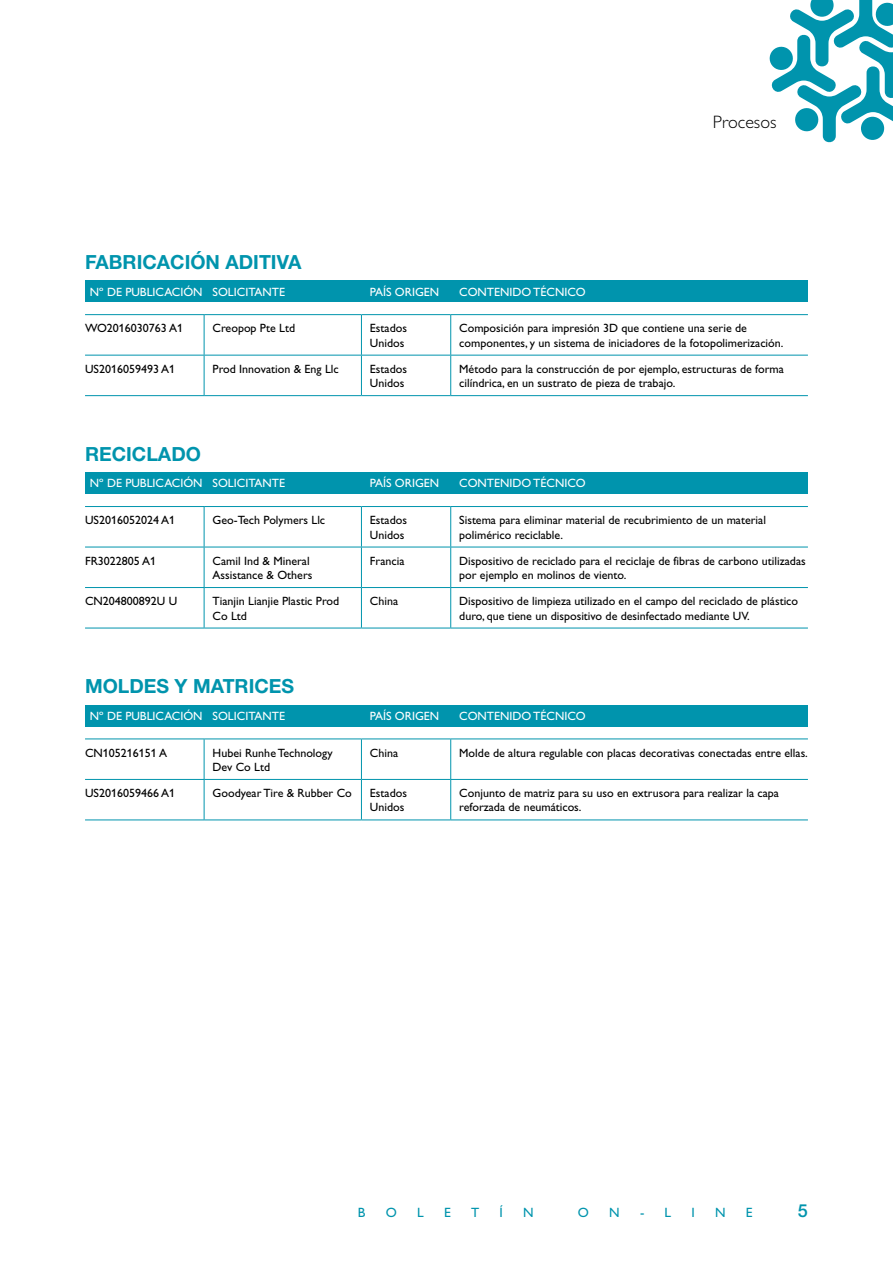
<style>
.page{position:relative;width:893px;height:1263px;background:#fff}
.page>*{position:absolute;margin:0;border:0;box-sizing:border-box;transform-origin:0 0}
.t1{font:700 19.5px "Helvetica Neue LT Std";color:#0094ad}
.t2{font:300 18px "Gill Alt One";color:#000}
.t3{font:500 18px "Helvetica Neue LT Std";color:#0094ad}
.t4{font:13.5px "Gill Alt One";color:#0094ad}
.t5{font:12px/14.2px "Gill Alt One";color:#000}
.t6{font:12px "Gill Alt One";color:#fff}
</style>
<div class="page">
<svg style="left:769px;top:0;width:124px;height:143px"></svg>
<div style="left:85px;top:281px;width:723px;height:21px;background:#0094ad"></div>
<hr style="left:85px;top:314px;width:119px;height:1px;background:#0094ad">
<hr style="left:204px;top:314px;width:157px;height:1px;background:#0094ad">
<hr style="left:204px;top:315px;width:1px;height:40px;background:#0094ad">
<hr style="left:361px;top:314px;width:90px;height:1px;background:#0094ad">
<hr style="left:361px;top:315px;width:1px;height:40px;background:#0094ad">
<hr style="left:451px;top:314px;width:357px;height:1px;background:#0094ad">
<hr style="left:450px;top:315px;width:1px;height:40px;background:#0094ad">
<hr style="left:85px;top:355px;width:119px;height:1px;background:#0094ad">
<hr style="left:204px;top:355px;width:157px;height:1px;background:#0094ad">
<hr style="left:204px;top:355px;width:1px;height:40px;background:#0094ad">
<hr style="left:361px;top:355px;width:90px;height:1px;background:#0094ad">
<hr style="left:361px;top:355px;width:1px;height:40px;background:#0094ad">
<hr style="left:451px;top:355px;width:357px;height:1px;background:#0094ad">
<hr style="left:450px;top:355px;width:1px;height:40px;background:#0094ad">
<hr style="left:85px;top:395px;width:119px;height:1px;background:#0094ad">
<hr style="left:204px;top:395px;width:157px;height:1px;background:#0094ad">
<hr style="left:361px;top:395px;width:90px;height:1px;background:#0094ad">
<hr style="left:451px;top:395px;width:357px;height:1px;background:#0094ad">
<div style="left:85px;top:473px;width:723px;height:21px;background:#0094ad"></div>
<hr style="left:85px;top:506px;width:119px;height:1px;background:#0094ad">
<hr style="left:204px;top:506px;width:157px;height:1px;background:#0094ad">
<hr style="left:204px;top:507px;width:1px;height:40px;background:#0094ad">
<hr style="left:361px;top:506px;width:90px;height:1px;background:#0094ad">
<hr style="left:361px;top:507px;width:1px;height:40px;background:#0094ad">
<hr style="left:451px;top:506px;width:357px;height:1px;background:#0094ad">
<hr style="left:450px;top:507px;width:1px;height:40px;background:#0094ad">
<hr style="left:85px;top:547px;width:119px;height:1px;background:#0094ad">
<hr style="left:204px;top:547px;width:157px;height:1px;background:#0094ad">
<hr style="left:204px;top:547px;width:1px;height:40px;background:#0094ad">
<hr style="left:361px;top:547px;width:90px;height:1px;background:#0094ad">
<hr style="left:361px;top:547px;width:1px;height:40px;background:#0094ad">
<hr style="left:451px;top:547px;width:357px;height:1px;background:#0094ad">
<hr style="left:450px;top:547px;width:1px;height:40px;background:#0094ad">
<hr style="left:85px;top:587px;width:119px;height:1px;background:#0094ad">
<hr style="left:204px;top:587px;width:157px;height:1px;background:#0094ad">
<hr style="left:204px;top:588px;width:1px;height:40px;background:#0094ad">
<hr style="left:361px;top:587px;width:90px;height:1px;background:#0094ad">
<hr style="left:361px;top:588px;width:1px;height:40px;background:#0094ad">
<hr style="left:451px;top:587px;width:357px;height:1px;background:#0094ad">
<hr style="left:450px;top:588px;width:1px;height:40px;background:#0094ad">
<hr style="left:85px;top:628px;width:119px;height:1px;background:#0094ad">
<hr style="left:204px;top:628px;width:157px;height:1px;background:#0094ad">
<hr style="left:361px;top:628px;width:90px;height:1px;background:#0094ad">
<hr style="left:451px;top:628px;width:357px;height:1px;background:#0094ad">
<div style="left:85px;top:705px;width:723px;height:21px;background:#0094ad"></div>
<hr style="left:85px;top:738px;width:119px;height:1px;background:#0094ad">
<hr style="left:204px;top:738px;width:157px;height:1px;background:#0094ad">
<hr style="left:204px;top:739px;width:1px;height:40px;background:#0094ad">
<hr style="left:361px;top:738px;width:90px;height:1px;background:#0094ad">
<hr style="left:361px;top:739px;width:1px;height:40px;background:#0094ad">
<hr style="left:451px;top:738px;width:357px;height:1px;background:#0094ad">
<hr style="left:450px;top:739px;width:1px;height:40px;background:#0094ad">
<hr style="left:85px;top:779px;width:119px;height:1px;background:#0094ad">
<hr style="left:204px;top:779px;width:157px;height:1px;background:#0094ad">
<hr style="left:204px;top:780px;width:1px;height:39px;background:#0094ad">
<hr style="left:361px;top:779px;width:90px;height:1px;background:#0094ad">
<hr style="left:361px;top:780px;width:1px;height:39px;background:#0094ad">
<hr style="left:451px;top:779px;width:357px;height:1px;background:#0094ad">
<hr style="left:450px;top:780px;width:1px;height:39px;background:#0094ad">
<hr style="left:85px;top:819px;width:119px;height:1px;background:#0094ad">
<hr style="left:204px;top:819px;width:157px;height:1px;background:#0094ad">
<hr style="left:361px;top:819px;width:90px;height:1px;background:#0094ad">
<hr style="left:451px;top:819px;width:357px;height:1px;background:#0094ad">
<h2 class="t2" style="left:713px;top:111px;width:65px">Procesos</h2>
<h1 class="t1" style="left:85px;top:250px;width:218px">FABRICACIÓN ADITIVA</h1>
<p class="t6" style="left:90px;top:285px;width:197px">Nº DE PUBLICACIÓN SOLICITANTE</p>
<p class="t6" style="left:370px;top:285px;width:71px">PAÍS ORIGEN</p>
<p class="t6" style="left:459px;top:285px;width:128px">CONTENIDO TÉCNICO</p>
<p class="t5" style="left:85px;top:321px;width:100px">WO2016030763 A1</p>
<p class="t5" style="left:213px;top:321px;width:84px">Creopop Pte Ltd</p>
<p class="t5" style="left:370px;top:321px;width:39px">Estados<br>Unidos</p>
<p class="t5" style="left:459px;top:321px;width:326px">Composición para impresión 3D que contiene una serie de componentes, y un sistema de iniciadores de la fotopolimerización.</p>
<p class="t5" style="left:85px;top:362px;width:92px">US2016059493 A1</p>
<p class="t5" style="left:213px;top:362px;width:128px">Prod Innovation &amp; Eng Llc</p>
<p class="t5" style="left:370px;top:362px;width:39px">Estados<br>Unidos</p>
<p class="t5" style="left:459px;top:362px;width:326px">Método para la construcción de por ejemplo, estructuras de forma cilíndrica, en un sustrato de pieza de trabajo.</p>
<h1 class="t1" style="left:85px;top:442px;width:117px">RECICLADO</h1>
<p class="t6" style="left:90px;top:476px;width:197px">Nº DE PUBLICACIÓN SOLICITANTE</p>
<p class="t6" style="left:370px;top:476px;width:71px">PAÍS ORIGEN</p>
<p class="t6" style="left:459px;top:476px;width:128px">CONTENIDO TÉCNICO</p>
<p class="t5" style="left:85px;top:513px;width:92px">US2016052024 A1</p>
<p class="t5" style="left:213px;top:513px;width:114px">Geo-Tech Polymers Llc</p>
<p class="t5" style="left:370px;top:513px;width:39px">Estados<br>Unidos</p>
<p class="t5" style="left:459px;top:513px;width:308px">Sistema para eliminar material de recubrimiento de un material polimérico reciclable.</p>
<p class="t5" style="left:85px;top:553px;width:73px">FR3022805 A1</p>
<p class="t5" style="left:213px;top:553px;width:101px">Camil Ind &amp; Mineral<br>Assistance &amp; Others</p>
<p class="t5" style="left:370px;top:553px;width:36px">Francia</p>
<p class="t5" style="left:459px;top:553px;width:348px">Dispositivo de reciclado para el reciclaje de fibras de carbono utilizadas por ejemplo en molinos de viento.</p>
<p class="t5" style="left:85px;top:594px;width:94px">CN204800892U U</p>
<p class="t5" style="left:213px;top:594px;width:128px">Tianjin Lianjie Plastic Prod<br>Co Ltd</p>
<p class="t5" style="left:370px;top:594px;width:30px">China</p>
<p class="t5" style="left:459px;top:594px;width:340px">Dispositivo de limpieza utilizado en el campo del reciclado de plástico duro, que tiene un dispositivo de desinfectado mediante UV.</p>
<h1 class="t1" style="left:85px;top:674px;width:211px">MOLDES Y MATRICES</h1>
<p class="t6" style="left:90px;top:709px;width:197px">Nº DE PUBLICACIÓN SOLICITANTE</p>
<p class="t6" style="left:370px;top:709px;width:71px">PAÍS ORIGEN</p>
<p class="t6" style="left:459px;top:709px;width:128px">CONTENIDO TÉCNICO</p>
<p class="t5" style="left:85px;top:745px;width:84px">CN105216151 A</p>
<p class="t5" style="left:213px;top:745px;width:122px">Hubei Runhe Technology<br>Dev Co Ltd</p>
<p class="t5" style="left:370px;top:745px;width:30px">China</p>
<p class="t5" style="left:459px;top:745px;width:350px">Molde de altura regulable con placas decorativas conectadas entre ellas.</p>
<p class="t5" style="left:85px;top:786px;width:92px">US2016059466 A1</p>
<p class="t5" style="left:213px;top:786px;width:141px">Goodyear Tire &amp; Rubber Co</p>
<p class="t5" style="left:370px;top:786px;width:39px">Estados<br>Unidos</p>
<p class="t5" style="left:459px;top:786px;width:321px">Conjunto de matriz para su uso en extrusora para realizar la capa reforzada de neumáticos.</p>
<p class="t4" style="left:358px;top:1205px;width:9px">B</p>
<p class="t4" style="left:386px;top:1205px;width:13px">O</p>
<p class="t4" style="left:417px;top:1205px;width:8px">L</p>
<p class="t4" style="left:444px;top:1205px;width:8px">E</p>
<p class="t4" style="left:471px;top:1205px;width:10px">T</p>
<p class="t4" style="left:499px;top:1205px;width:5px">Í</p>
<p class="t4" style="left:523px;top:1205px;width:12px">N</p>
<p class="t4" style="left:578px;top:1205px;width:13px">O</p>
<p class="t4" style="left:609px;top:1205px;width:12px">N</p>
<p class="t4" style="left:640px;top:1205px;width:33px">- L</p>
<p class="t4" style="left:691px;top:1205px;width:5px">I</p>
<p class="t4" style="left:715px;top:1205px;width:12px">N</p>
<p class="t4" style="left:746px;top:1205px;width:8px">E</p>
<h2 class="t3" style="left:798px;top:1200px;width:12px">5</h2>
</div>
